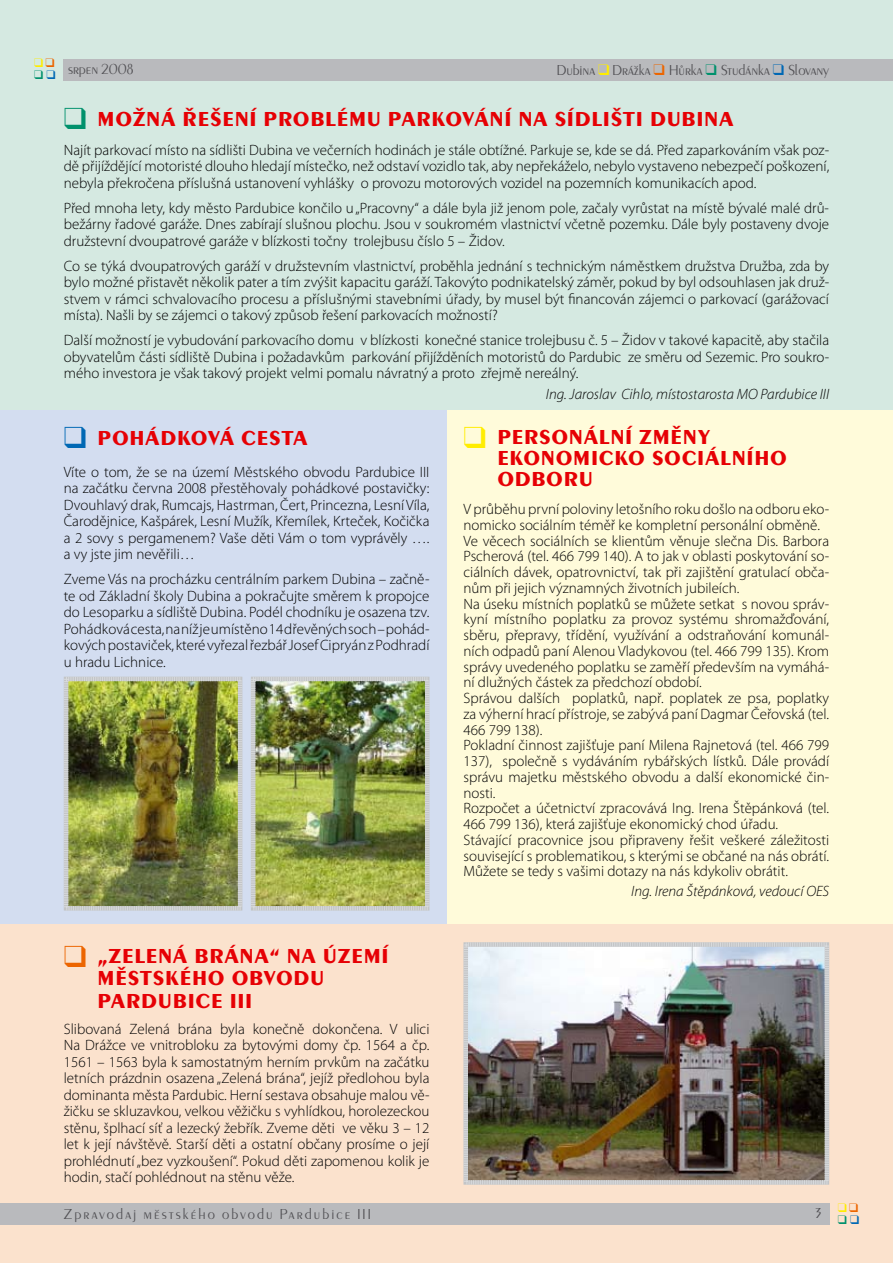
<style>
.page{position:relative;width:893px;height:1263px;background:#fff}
.page>*{position:absolute;margin:0;border:0;box-sizing:border-box;transform-origin:0 0}
.t1{font:700 21px/21px "Peignot DOT";letter-spacing:.065em;color:#e60004}
.t2{font:300 15px/16.5px "Myriad Pro";color:#000;text-align:justify}
.t3{font:italic 300 15px "Myriad Pro";color:#000}
.t4{font:300 15px "Peignot DOT";letter-spacing:.01em;color:#504f53}
.t5{font:300 15px "Peignot DOT";letter-spacing:.14em;color:#504f53}
.s1{color:#00916c}
.s2{color:#0068b4}
.s3{color:#ffed00}
.s4{color:#ec6500}
</style>
<div class="page">
<div style="left:0;top:0;width:893px;height:415px;background:#d5e9e1"></div>
<div style="left:446px;top:410px;width:447px;height:515px;background:#fffbda"></div>
<div style="left:0;top:410px;width:446px;height:515px;background:#d3ddf0"></div>
<div style="left:0;top:924px;width:893px;height:339px;background:#fbe2cd"></div>
<div style="left:0;top:1203px;width:829px;height:22px;background:#b9babd"></div>
<div style="left:64px;top:59px;width:829px;height:22px;background:#b9babd"></div>
<img style="left:463px;top:942px;width:367px;height:243px">
<img style="left:251px;top:676px;width:179px;height:235px">
<img style="left:63px;top:676px;width:180px;height:235px">
<p class="t4" style="left:34px;top:61px;width:101px"><span class="s1">❑</span> <span class="s2">❑</span> srpen 2008</p>
<p class="t4" style="left:557px;top:62px;width:274px">Dubina <span class="s3">❑</span> Drážka <span class="s4">❑</span> Hůrka <span class="s1">❑</span> Studánka <span class="s2">❑</span> Slovany</p>
<h1 class="t1" style="left:98px;top:109px;width:182px">MOŽNÁ ŘEŠENÍ PRO</h1>
<h1 class="t1" style="left:311px;top:109px;width:93px">BLÉMU PAR</h1>
<h1 class="t1" style="left:432px;top:109px;width:303px">KOVÁNÍ NA SÍDLIŠTI DUBINA</h1>
<p class="t2" style="left:64px;top:141px;width:767px">Najít parkovací místo na sídlišti Dubina ve večerních hodinách je stále obtížné. Parkuje se, kde se dá. Před zaparkováním však poz&shy;dě přijíždějící motoristé dlouho hledají místečko, než odstaví vozidlo tak, aby nepřekáželo, nebylo vystaveno nebezpečí poškození, nebyla překročena příslušná ustanovení vyhlášky o provozu motorových vozidel na pozemních komunikacích apod.</p>
<p class="t2" style="left:64px;top:199px;width:767px">Před mnoha lety, kdy město Pardubice končilo u „Pracovny“ a dále byla již jenom pole, začaly vyrůstat na místě bývalé malé drů&shy;bežárny řadové garáže. Dnes zabírají slušnou plochu. Jsou v soukromém vlastnictví včetně pozemku. Dále byly postaveny dvoje družstevní dvoupatrové garáže v blízkosti točny trolejbusu číslo 5 – Židov.</p>
<p class="t2" style="left:64px;top:257px;width:767px">Co se týká dvoupatrových garáží v družstevním vlastnictví, proběhla jednání s technickým náměstkem družstva Družba, zda by bylo možné přistavět několik pater a tím zvýšit kapacitu garáží. Takovýto podnikatelský záměr, pokud by byl odsouhlasen jak druž&shy;stvem v rámci schvalovacího procesu a příslušnými stavebními úřady, by musel být financován zájemci o parkovací (garážovací místa). Našli by se zájemci o takový způsob řešení parkovacích možností?</p>
<p class="t2" style="left:64px;top:332px;width:767px">Další možností je vybudování parkovacího domu v blízkosti konečné stanice trolejbusu č. 5 – Židov v takové kapacitě, aby stačila obyvatelům části sídliště Dubina i požadavkům parkování přijížděních motoristů do Pardubic ze směru od Sezemic. Pro soukro&shy;mého investora je však takový projekt velmi pomalu návratný a proto zřejmě nereálný.</p>
<p class="t3" style="left:546px;top:385px;width:285px">Ing. Jaroslav Cihlo, místostarosta MO Pardubice III</p>
<h1 class="t1" style="left:64px;top:428px;width:245px"><span class="s2">❑</span> POHÁDKOVÁ CESTA</h1>
<p class="t2" style="left:64px;top:463px;width:367px">Víte o tom, že se na území Městského obvodu Pardubice III na začátku června 2008 přestěhovaly pohádkové postavičky:<br>Dvouhlavý drak, Rumcajs, Hastrman, Čert, Princezna, Lesní Víla, Čarodějnice, Kašpárek, Lesní Mužík, Křemílek, Krteček, Kočička a 2 sovy s pergamenem? Vaše děti Vám o tom vyprávěly …. a vy jste jim nevěřili…</p>
<p class="t2" style="left:64px;top:571px;width:367px">Zveme Vás na procházku centrálním parkem Dubina – začně&shy;te od Základní školy Dubina a pokračujte směrem k propojce do Lesoparku a sídliště Dubina. Podél chodníku je osazena tzv.<br>Pohádková cesta, na níž je umístěno 14 dřevěných soch – pohád&shy;kových postaviček, které vyřezal řezbář Josef Cipryán z Podhradí u hradu Lichnice.</p>
<h1 class="t1" style="left:98px;top:944px;width:292px;line-height:22.5px">„ZELENÁ BRÁNA“ NA ÚZEMÍ<br>MĚSTSKÉHO OBVOD</h1>
<h1 class="t1" style="left:310px;top:967px;width:15px">U</h1>
<h1 class="t1" style="left:98px;top:990px;width:30px">PARD</h1>
<h1 class="t1" style="left:158px;top:990px;width:80px">UBICE III</h1>
<p class="t2" style="left:64px;top:1020px;width:367px">Slibovaná Zelená brána byla konečně dokončena. V ulici Na Drážce ve vnitrobloku za bytovými domy čp. 1564 a čp.<br>1561 – 1563 byla k samostatným herním prvkům na začátku letních prázdnin osazena „Zelená brána“, jejíž předlohou byla dominanta města Pardubic. Herní sestava obsahuje malou vě&shy;žičku se skluzavkou, velkou věžičku s vyhlídkou, horolezeckou stěnu, šplhací síť a lezecký žebřík. Zveme děti ve věku 3 – 12 let k její návštěvě. Starší děti a ostatní občany prosíme o její prohlédnutí „bez vyzkoušení“. Pokud děti zapomenou kolik je hodin, stačí pohlédnout na stěnu věže.</p>
<h1 class="t1" style="left:498px;top:427px;width:289px;text-indent:72px">NÁLNÍ ZMĚNY<br>EKONOMICKO SOCIÁLNÍHO<br>ODBORU</h1>
<h1 class="t1" style="left:498px;top:427px;width:42px">PERSO</h1>
<p class="t2" style="left:463px;top:501px;width:367px;line-height:15.8px;text-align:left">V průběhu první poloviny letošního roku došlo na odboru eko&shy;nomicko sociálním téměř ke kompletní personální obměně.<br>Ve věcech sociálních se klientům věnuje slečna Dis. Barbora Pscherová (tel. 466 799 140). A to jak v oblasti poskytování so&shy;ciálních dávek, opatrovnictví, tak při zajištění gratulací obča&shy;nům při jejich významných životních jubileích.<br>Na úseku místních poplatků se můžete setkat s novou správ&shy;kyní místního poplatku za provoz systému shromažďování, sběru, přepravy, třídění, využívání a odstraňování komunál&shy;ních odpadů paní Alenou Vladykovou (tel. 466 799 135). Krom správy uvedeného poplatku se zaměří především na vymáhá&shy;ní dlužných částek za předchozí období.<br>Správou dalších poplatků, např. poplatek ze psa, poplatky za výherní hrací přístroje, se zabývá paní Dagmar Čeřovská (tel.<br>466 799 138).<br>Pokladní činnost zajišťuje paní Milena Rajnetová (tel. 466 799<br>137), společně s vydáváním rybářských lístků. Dále provádí správu majetku městského obvodu a další ekonomické čin&shy;nosti.<br>Rozpočet a účetnictví zpracovává Ing. Irena Štěpánková (tel.<br>466 799 136), která zajišťuje ekonomický chod úřadu.<br>Stávající pracovnice jsou připraveny řešit veškeré záležitosti související s problematikou, s kterými se občané na nás obrátí.<br>Můžete se tedy s vašimi dotazy na nás kdykoliv obrátit.</p>
<p class="t3" style="left:631px;top:882px;width:199px">Ing. Irena Štěpánková, vedoucí OES</p>
<p class="t5" style="left:64px;top:1205px;width:309px">Zpravodaj městského obvodu Pardubice III</p>
<p class="t4" style="left:815px;top:1205px;width:8px">3</p>
</div>
